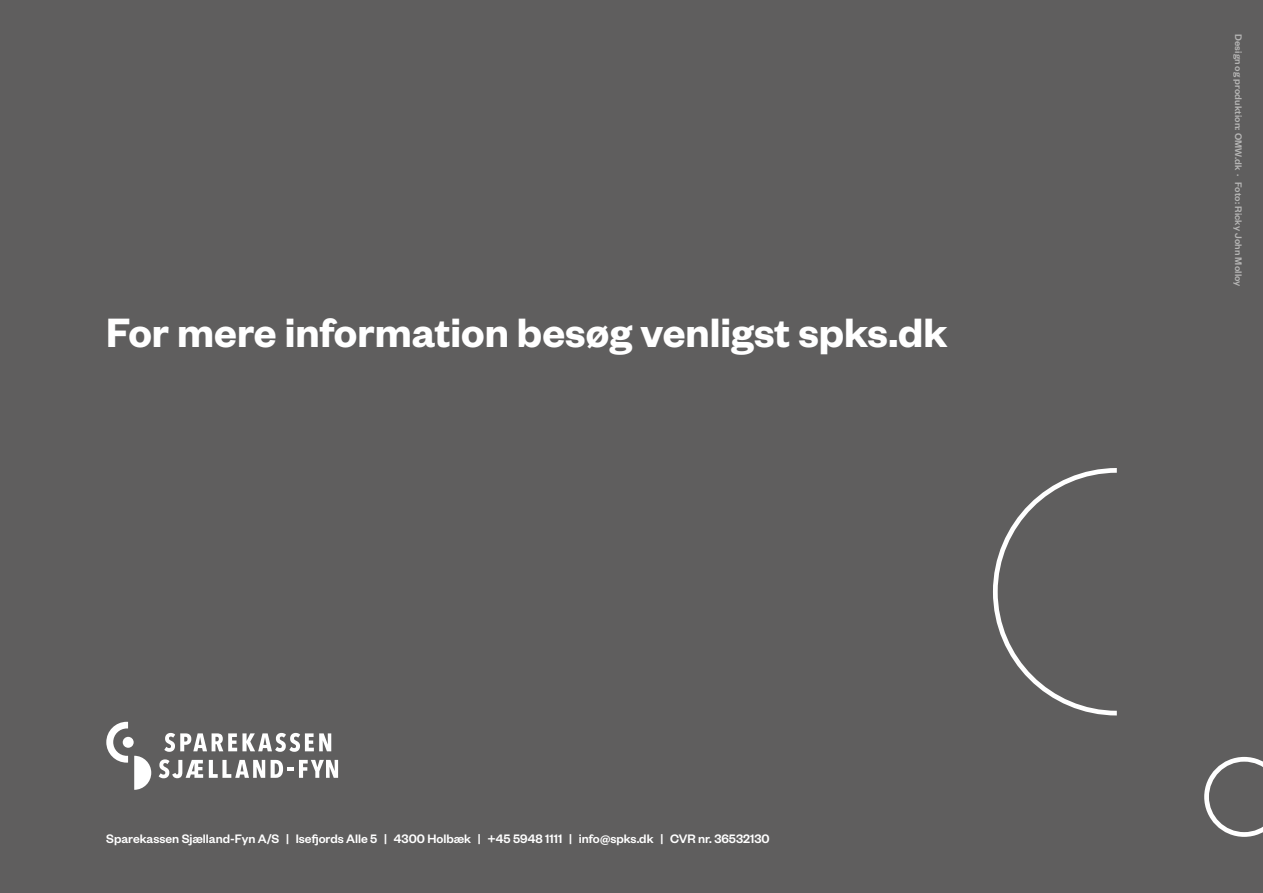
<style>
.page{position:relative;width:1263px;height:893px;background:#5f5e5e}
.page>*{position:absolute;margin:0;border:0;box-sizing:border-box;transform-origin:0 0}
.t1{font:600 45px "Founders Grotesk";color:#fff}
.t2{font:500 13.5px "Founders Grotesk";color:#fff}
.t3{font:500 10.5px "Founders Grotesk";letter-spacing:.01em;color:#dcdcdb}
</style>
<div class="page">
<svg style="left:993px;top:468px;width:270px;height:369px"></svg>
<svg style="left:164px;top:733px;width:167px;height:19px"></svg>
<svg style="left:159px;top:759px;width:44px;height:19px"></svg>
<svg style="left:209px;top:760px;width:56px;height:18px"></svg>
<div style="left:123px;top:737px;width:11px;height:11px;background:#fff;border-radius:50%"></div>
<svg style="left:106px;top:722px;width:22px;height:41px"></svg>
<svg style="left:134px;top:756px;width:17px;height:34px"></svg>
<svg style="left:271px;top:760px;width:67px;height:18px"></svg>
<h1 class="t1" style="left:106px;top:304px;width:842px">For mere information besøg venligst spks.dk</h1>
<p class="t2" style="left:106px;top:830px;width:665px">Sparekassen Sjælland-Fyn A/S | Isefjords Alle 5 | 4300 Holbæk | +45 5948 1111 | info@spks.dk | CVR nr. 36532130</p>
<p class="t3" style="left:1245px;top:34px;width:254px;rotate:90deg">Design og produktion: OMW.dk · Foto: Ricky John Molloy</p>
</div>
